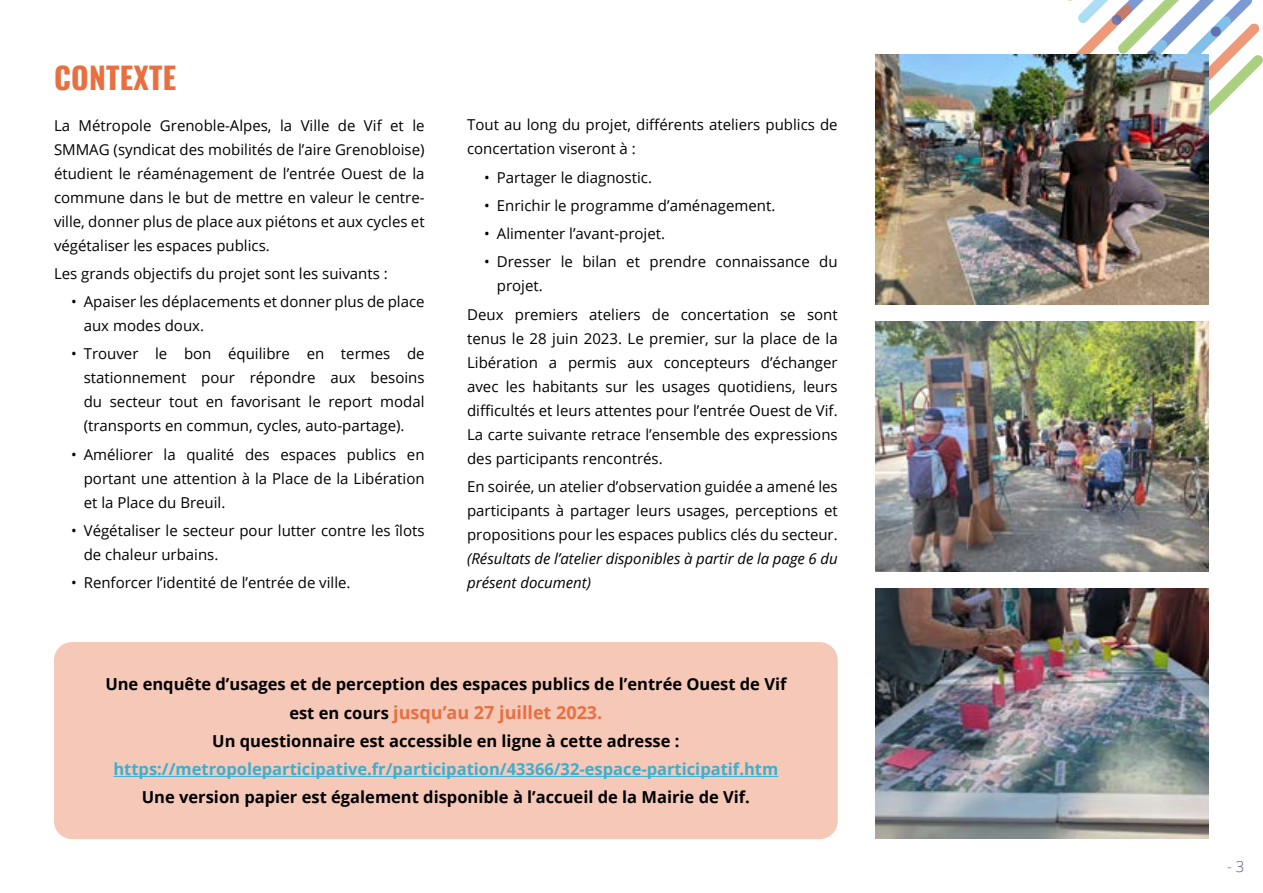
<style>
.page{position:relative;width:1263px;height:893px;background:#fff}
.page>*{position:absolute;margin:0;border:0;box-sizing:border-box;transform-origin:0 0}
.t1{font:30px "Oswald";letter-spacing:.01em;color:#e86f40}
.t2{font:700 18px "Open Sans";color:#e86f40}
.t3{font:700 16.5px "Open Sans";color:#000}
.t4{font:700 16.5px "Open Sans";color:#3aafd0}
.t5{font:15px/24px "Open Sans";color:#000;text-align:justify}
.t6{font:italic 15px/24px "Open Sans";color:#000}
.t7{font:300 15px "Open Sans";color:#51519b}
.s1{font-size:16.5px;color:#000}
</style>
<div class="page">
<svg style="left:1068px;top:0;width:195px;height:116px"></svg>
<div style="left:54px;top:642px;width:784px;height:197px;background:#f6c8b7;border-radius:18px"></div>
<img style="left:875px;top:54px;width:334px;height:250px">
<img style="left:875px;top:321px;width:334px;height:251px">
<img style="left:875px;top:589px;width:334px;height:250px">
<hr style="left:113px;top:776px;width:665px;height:1px;background:#3aafd0">
<h1 class="t1" style="left:54px;top:51px;width:124px">CONTEXTE</h1>
<p class="t5" style="left:54px;top:113px;width:372px">La Métropole Grenoble-Alpes, la Ville de Vif et le SMMAG (syndicat des mobilités de l’aire Grenobloise) étudient le réaménagement de l’entrée Ouest de la commune dans le but de mettre en valeur le centre&shy;ville, donner plus de place aux piétons et aux cycles et végétaliser les espaces publics.</p>
<p class="t5" style="left:54px;top:261px;width:335px">Les grands objectifs du projet sont les suivants :</p>
<p class="t5" style="left:84px;top:289px;width:342px;text-indent:-13px">• Apaiser les déplacements et donner plus de place aux modes doux.</p>
<p class="t5" style="left:84px;top:341px;width:342px;text-indent:-13px">• Trouver le bon équilibre en termes de stationnement pour répondre aux besoins du secteur tout en favorisant le report modal (transports en commun, cycles, auto-partage).</p>
<p class="t5" style="left:84px;top:442px;width:342px;text-indent:-13px">• Améliorer la qualité des espaces publics en portant une attention à la Place de la Libération et la Place du Breuil.</p>
<p class="t5" style="left:84px;top:518px;width:342px;text-indent:-13px">• Végétaliser le secteur pour lutter contre les îlots de chaleur urbains.</p>
<p class="t5" style="left:71px;top:570px;width:281px">• Renforcer l’identité de l’entrée de ville.</p>
<p class="t5" style="left:467px;top:113px;width:372px">Tout au long du projet, différents ateliers publics de concertation viseront à :</p>
<p class="t5" style="left:484px;top:165px;width:169px">• Partager le diagnostic.</p>
<p class="t5" style="left:484px;top:193px;width:293px">• Enrichir le programme d’aménagement.</p>
<p class="t5" style="left:484px;top:221px;width:182px">• Alimenter l’avant-projet.</p>
<p class="t5" style="left:497px;top:250px;width:342px;text-indent:-13px">• Dresser le bilan et prendre connaissance du projet.</p>
<p class="t5" style="left:467px;top:302px;width:372px">Deux premiers ateliers de concertation se sont tenus le 28 juin 2023. Le premier, sur la place de la Libération a permis aux concepteurs d’échanger avec les habitants sur les usages quotidiens, leurs difficultés et leurs attentes pour l’entrée Ouest de Vif.<br>La carte suivante retrace l’ensemble des expressions des participants rencontrés.</p>
<p class="t5" style="left:467px;top:474px;width:372px">En soirée, un atelier d’observation guidée a amené les participants à partager leurs usages, perceptions et propositions pour les espaces publics clés du secteur.</p>
<p class="t6" style="left:467px;top:546px;width:372px">(Résultats de l’atelier disponibles à partir de la page 6 du présent document)</p>
<p class="t3" style="left:105px;top:673px;width:683px">Une enquête d’usages et de perception des espaces publics de l’entrée Ouest de Vif</p>
<p class="t2" style="left:289px;top:699px;width:314px"><span class="s1">est en cours</span> jusqu’au 27 juillet 2023.</p>
<p class="t3" style="left:212px;top:729px;width:469px">Un questionnaire est accessible en ligne à cette adresse :</p>
<p class="t4" style="left:113px;top:757px;width:666px">https://metropoleparticipative.fr/participation/43366/32-espace-participatif.htm</p>
<p class="t3" style="left:142px;top:786px;width:610px">Une version papier est également disponible à l’accueil de la Mairie de Vif.</p>
<p class="t7" style="left:1227px;top:856px;width:19px">- 3</p>
</div>
